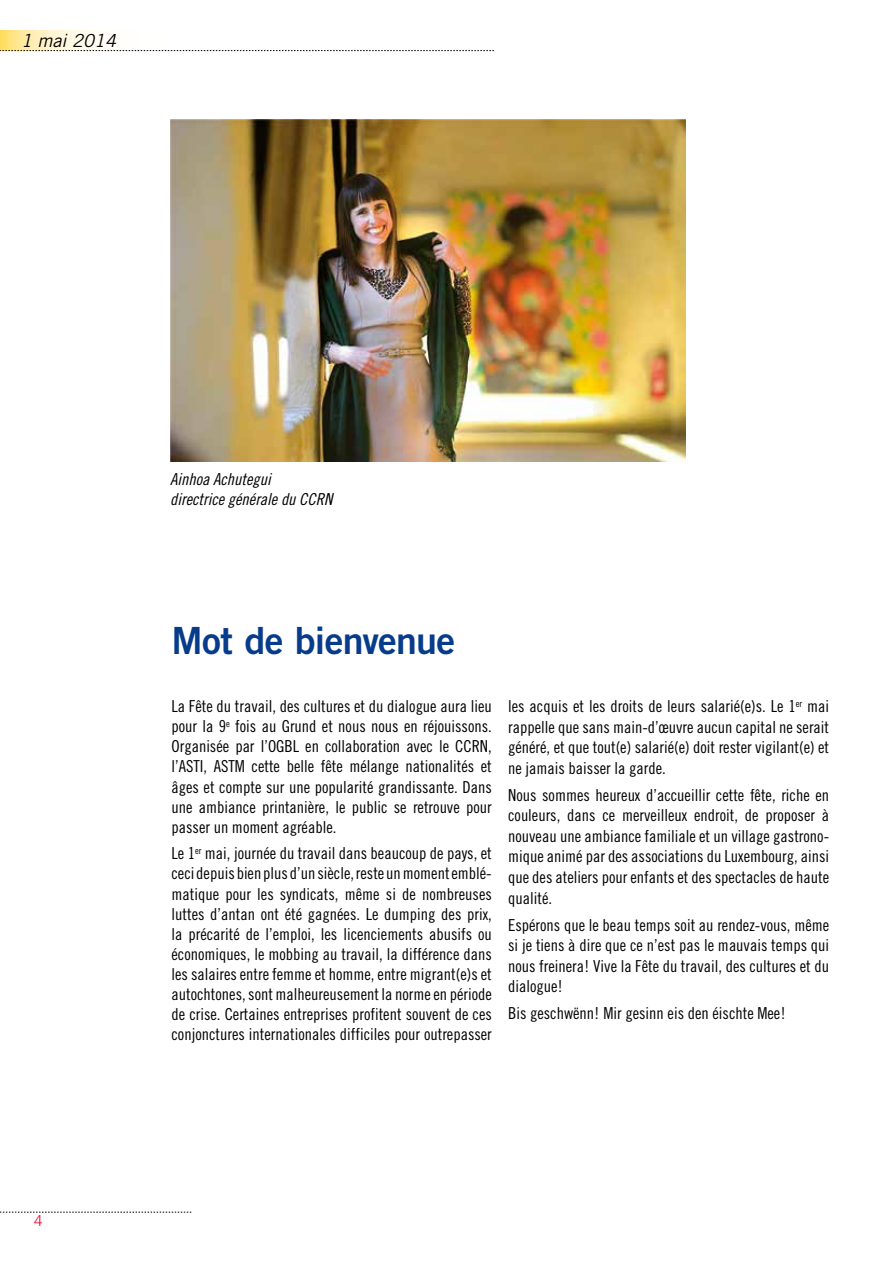
<style>
.page{position:relative;width:893px;height:1263px;background:#fff}
.page>*{position:absolute;margin:0;border:0;box-sizing:border-box;transform-origin:0 0}
.t1{font:37.5px "Trade Gothic LT Std Bd 2";letter-spacing:-.02em;color:#063c8a}
.t2{font:italic 18px "Trade Gothic LT Std";color:#000}
.t3{font:16.5px/20.1px "Trade Gothic LT Std Cn 18";color:#000;text-align:justify}
.t4{font:16.5px/19.5px "Trade Gothic LT Std Cn 18 Obl";color:#000}
.t5{font:300 15px "Trade Gothic LT Std";color:#e3002c}
</style>
<div class="page">
<svg style="left:0;top:1212px;width:191px;height:1px"></svg>
<svg style="left:0;top:31px;width:100px;height:19px"></svg>
<svg style="left:0;top:50px;width:494px;height:1px"></svg>
<img style="left:170px;top:119px;width:515px;height:343px">
<p class="t2" style="left:21px;top:29px;width:96px">1 mai 2014</p>
<p class="t5" style="left:34px;top:1212px;width:10px">4</p>
<p class="t4" style="left:170px;top:470px;width:164px">Ainhoa Achutegui<br>directrice générale du CCRN</p>
<h1 class="t1" style="left:171px;top:617px;width:285px">Mot de bienvenue</h1>
<p class="t3" style="left:171px;top:696px;width:322px">La Fête du travail, des cultures et du dialogue aura lieu pour la 9<sup>e</sup> fois au Grund et nous nous en réjouissons.<br>Organisée par l’OGBL en collaboration avec le CCRN, l’ASTI, ASTM cette belle fête mélange nationalités et âges et compte sur une popularité grandissante. Dans une ambiance printanière, le public se retrouve pour passer un moment agréable.</p>
<p class="t3" style="left:171px;top:843px;width:322px">Le 1<sup>er</sup> mai, journée du travail dans beaucoup de pays, et ceci depuis bien plus d’un siècle, reste un moment emblé&shy;matique pour les syndicats, même si de nombreuses luttes d’antan ont été gagnées. Le dumping des prix, la précarité de l’emploi, les licenciements abusifs ou économiques, le mobbing au travail, la différence dans les salaires entre femme et homme, entre migrant(e)s et autochtones, sont malheureusement la norme en période de crise. Certaines entreprises profitent souvent de ces conjonctures internationales difficiles pour outrepasser</p>
<p class="t3" style="left:508px;top:696px;width:323px;line-height:20.5px">les acquis et les droits de leurs salarié(e)s. Le 1<sup>er</sup> mai rappelle que sans main-d’œuvre aucun capital ne serait généré, et que tout(e) salarié(e) doit rester vigilant(e) et ne jamais baisser la garde.</p>
<p class="t3" style="left:508px;top:784px;width:323px;line-height:20.5px">Nous sommes heureux d’accueillir cette fête, riche en couleurs, dans ce merveilleux endroit, de proposer à nouveau une ambiance familiale et un village gastrono&shy;mique animé par des associations du Luxembourg, ainsi que des ateliers pour enfants et des spectacles de haute qualité.</p>
<p class="t3" style="left:508px;top:914px;width:323px;line-height:20.5px">Espérons que le beau temps soit au rendez-vous, même si je tiens à dire que ce n’est pas le mauvais temps qui nous freinera! Vive la Fête du travail, des cultures et du dialogue!</p>
<p class="t3" style="left:508px;top:1003px;width:279px">Bis geschwënn! Mir gesinn eis den éischte Mee!</p>
</div>
